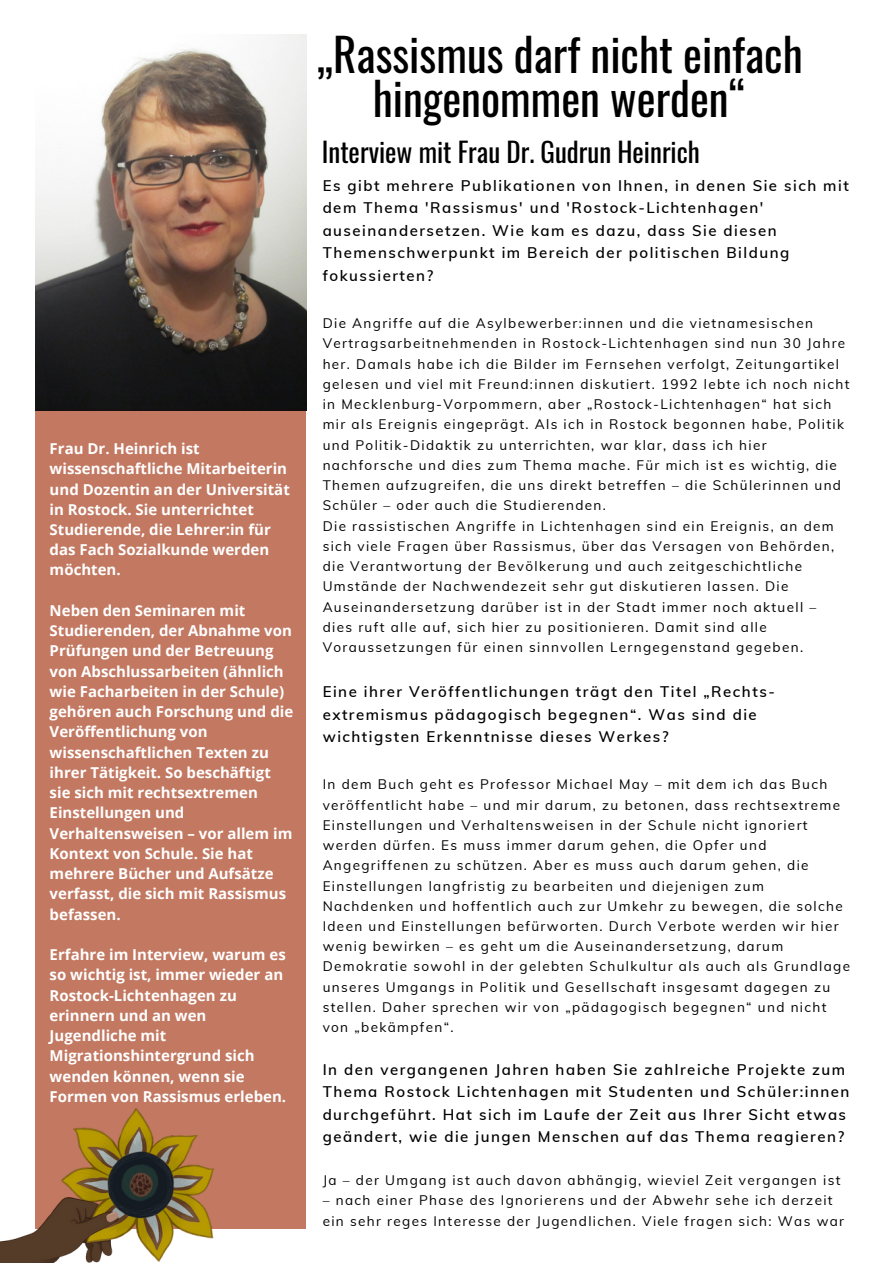
<style>
.page{position:relative;width:893px;height:1264px;background:#fff}
.page>*{position:absolute;margin:0;border:0;box-sizing:border-box;transform-origin:0 0}
.t1{font:45px/43.8px "Oswald";color:#000;text-align:center}
.t2{font:27px "Oswald";color:#000}
.t3{font:700 15px/20.2px "Open Sans";color:#fff}
.t4{font:600 15px/22.5px "Muli";letter-spacing:.1em;color:#000}
.t5{font:13.5px/20.2px "Muli";letter-spacing:.1em;color:#000}
</style>
<div class="page">
<div style="left:35px;top:34px;width:271px;height:1194px;background:#c27861"></div>
<img style="left:35px;top:34px;width:271px;height:377px">
<img style="left:0;top:1108px;width:306px;height:154px">
<p class="t3" style="left:50px;top:438px;width:242px">Frau Dr. Heinrich ist wissenschaftliche Mitarbeiterin und Dozentin an der Universität in Rostock. Sie unterrichtet<br>Studierende, die Lehrer:in für das Fach Sozialkunde werden möchten.</p>
<p class="t3" style="left:50px;top:600px;width:245px">Neben den Seminaren mit<br>Studierenden, der Abnahme von<br>Prüfungen und der Betreuung von Abschlussarbeiten (ähnlich wie Facharbeiten in der Schule) gehören auch Forschung und die<br>Veröffentlichung von wissenschaftlichen Texten zu ihrer Tätigkeit. So beschäftigt sie sich mit rechtsextremen<br>Einstellungen und<br>Verhaltensweisen – vor allem im<br>Kontext von Schule. Sie hat mehrere Bücher und Aufsätze verfasst, die sich mit Rassismus befassen.</p>
<p class="t3" style="left:50px;top:944px;width:238px">Erfahre im Interview, warum es so wichtig ist, immer wieder an<br>Rostock-Lichtenhagen zu erinnern und an wen<br>Jugendliche mit<br>Migrationshintergrund sich wenden können, wenn sie<br>Formen von Rassismus erleben.</p>
<p class="t1" style="left:316px;top:31px;width:488px">„Rassismus darf nicht einfach hingenommen werden“</p>
<p class="t2" style="left:322px;top:130px;width:379px">Interview mit Frau Dr. Gudrun Heinrich</p>
<p class="t4" style="left:322px;top:174px;width:527px">Es gibt mehrere Publikationen von Ihnen, in denen Sie sich mit dem Thema 'Rassismus' und 'Rostock-Lichtenhagen' auseinandersetzen. Wie kam es dazu, dass Sie diesen Themenschwerpunkt im Bereich der politischen Bildung fokussierten?</p>
<p class="t5" style="left:322px;top:313px;width:528px">Die Angriffe auf die Asylbewerber:innen und die vietnamesischen Vertragsarbeitnehmenden in Rostock-Lichtenhagen sind nun 30 Jahre her. Damals habe ich die Bilder im Fernsehen verfolgt, Zeitungartikel gelesen und viel mit Freund:innen diskutiert. 1992 lebte ich noch nicht in Mecklenburg-Vorpommern, aber „Rostock-Lichtenhagen“ hat sich mir als Ereignis eingeprägt. Als ich in Rostock begonnen habe, Politik und Politik-Didaktik zu unterrichten, war klar, dass ich hier nachforsche und dies zum Thema mache. Für mich ist es wichtig, die Themen aufzugreifen, die uns direkt betreffen – die Schülerinnen und Schüler – oder auch die Studierenden.</p>
<p class="t5" style="left:322px;top:515px;width:513px">Die rassistischen Angriffe in Lichtenhagen sind ein Ereignis, an dem sich viele Fragen über Rassismus, über das Versagen von Behörden, die Verantwortung der Bevölkerung und auch zeitgeschichtliche Umstände der Nachwendezeit sehr gut diskutieren lassen. Die Auseinandersetzung darüber ist in der Stadt immer noch aktuell – dies ruft alle auf, sich hier zu positionieren. Damit sind alle Voraussetzungen für einen sinnvollen Lerngegenstand gegeben.</p>
<p class="t4" style="left:322px;top:680px;width:453px">Eine ihrer Veröffentlichungen trägt den Titel „Rechts&shy;extremismus pädagogisch begegnen“. Was sind die wichtigsten Erkenntnisse dieses Werkes?</p>
<p class="t5" style="left:322px;top:774px;width:529px">In dem Buch geht es Professor Michael May – mit dem ich das Buch veröffentlicht habe – und mir darum, zu betonen, dass rechtsextreme Einstellungen und Verhaltensweisen in der Schule nicht ignoriert werden dürfen. Es muss immer darum gehen, die Opfer und Angegriffenen zu schützen. Aber es muss auch darum gehen, die Einstellungen langfristig zu bearbeiten und diejenigen zum Nachdenken und hoffentlich auch zur Umkehr zu bewegen, die solche Ideen und Einstellungen befürworten. Durch Verbote werden wir hier wenig bewirken – es geht um die Auseinandersetzung, darum Demokratie sowohl in der gelebten Schulkultur als auch als Grundlage unseres Umgangs in Politik und Gesellschaft insgesamt dagegen zu stellen. Daher sprechen wir von „pädagogisch begegnen“ und nicht von „bekämpfen“.</p>
<p class="t4" style="left:322px;top:1057px;width:528px">In den vergangenen Jahren haben Sie zahlreiche Projekte zum Thema Rostock Lichtenhagen mit Studenten und Schüler:innen durchgeführt. Hat sich im Laufe der Zeit aus Ihrer Sicht etwas geändert, wie die jungen Menschen auf das Thema reagieren?</p>
<p class="t5" style="left:322px;top:1169px;width:519px">Ja – der Umgang ist auch davon abhängig, wieviel Zeit vergangen ist</p>
<p class="t5" style="left:322px;top:1190px;width:523px">– nach einer Phase des Ignorierens und der Abwehr sehe ich derzeit ein sehr reges Interesse der Jugendlichen. Viele fragen sich: Was war</p>
</div>
